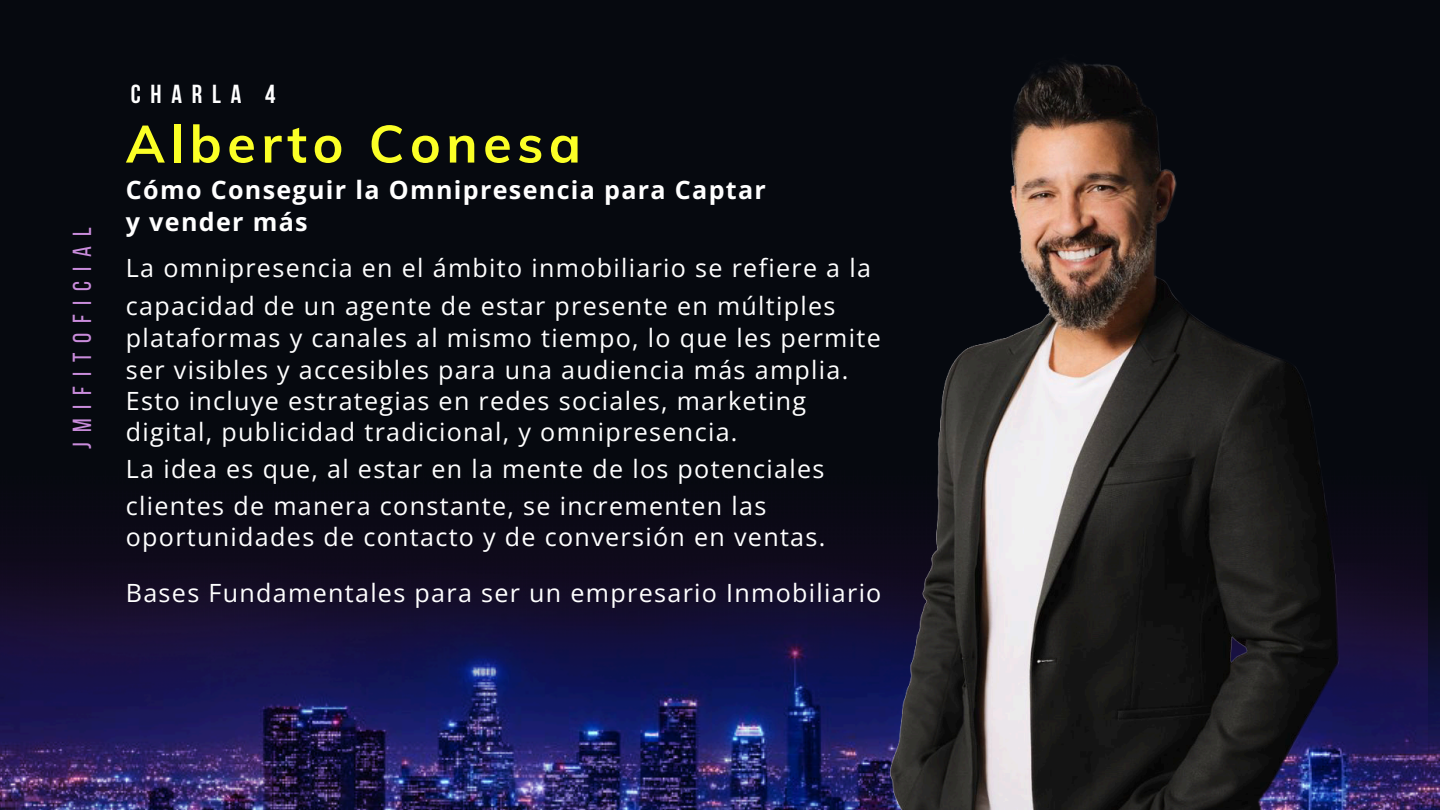
<style>
.page{position:relative;width:1440px;height:810px;background:#06090f}
.page>*{position:absolute;margin:0;border:0;box-sizing:border-box;transform-origin:0 0}
.t1{font:700 52px "Muli";letter-spacing:.105em;color:#fbff26}
.t2{font:26px "Bebas Neue";letter-spacing:.38em;color:#c98cdb}
.t3{font:700 26px "Bebas Neue";letter-spacing:.38em;color:#fff}
.t4{font:25.1px "Open Sans";letter-spacing:.055em;color:#fff}
.t5{font:700 25.1px/31.5px "Open Sans";letter-spacing:.05em;color:#fff}
</style>
<div class="page">
<div style="left:0;top:544px;width:1427px;height:19px;background:#0e0a1a"></div>
<img style="left:0;top:563px;width:1440px;height:247px">
<img style="left:847px;top:63px;width:544px;height:747px">
<p class="t2" style="left:72px;top:449px;width:223px;rotate:-90deg">jmifitoficial</p>
<p class="t3" style="left:131px;top:83px;width:146px">CHARLA 4</p>
<h1 class="t1" style="left:126px;top:110px;width:457px">Alberto Conesa</h1>
<p class="t5" style="left:126px;top:174px;width:642px">Cómo Conseguir la Omnipresencia para Captar y vender más</p>
<p class="t4" style="left:126px;top:251px;width:747px">La omnipresencia en el ámbito inmobiliario se refiere a la</p>
<p class="t4" style="left:126px;top:288px;width:711px">capacidad de un agente de estar presente en múltiples</p>
<p class="t4" style="left:126px;top:321px;width:756px">plataformas y canales al mismo tiempo, lo que les permite</p>
<p class="t4" style="left:126px;top:352px;width:724px">ser visibles y accesibles para una audiencia más amplia.</p>
<p class="t4" style="left:126px;top:383px;width:682px">Esto incluye estrategias en redes sociales, marketing</p>
<p class="t4" style="left:126px;top:414px;width:613px">digital, publicidad tradicional, y omnipresencia.</p>
<p class="t4" style="left:126px;top:451px;width:700px">La idea es que, al estar en la mente de los potenciales</p>
<p class="t4" style="left:126px;top:489px;width:642px">clientes de manera constante, se incrementen las</p>
<p class="t4" style="left:126px;top:519px;width:701px">oportunidades de contacto y de conversión en ventas.</p>
<p class="t4" style="left:126px;top:576px;width:757px">Bases Fundamentales para ser un empresario Inmobiliario</p>
</div>
